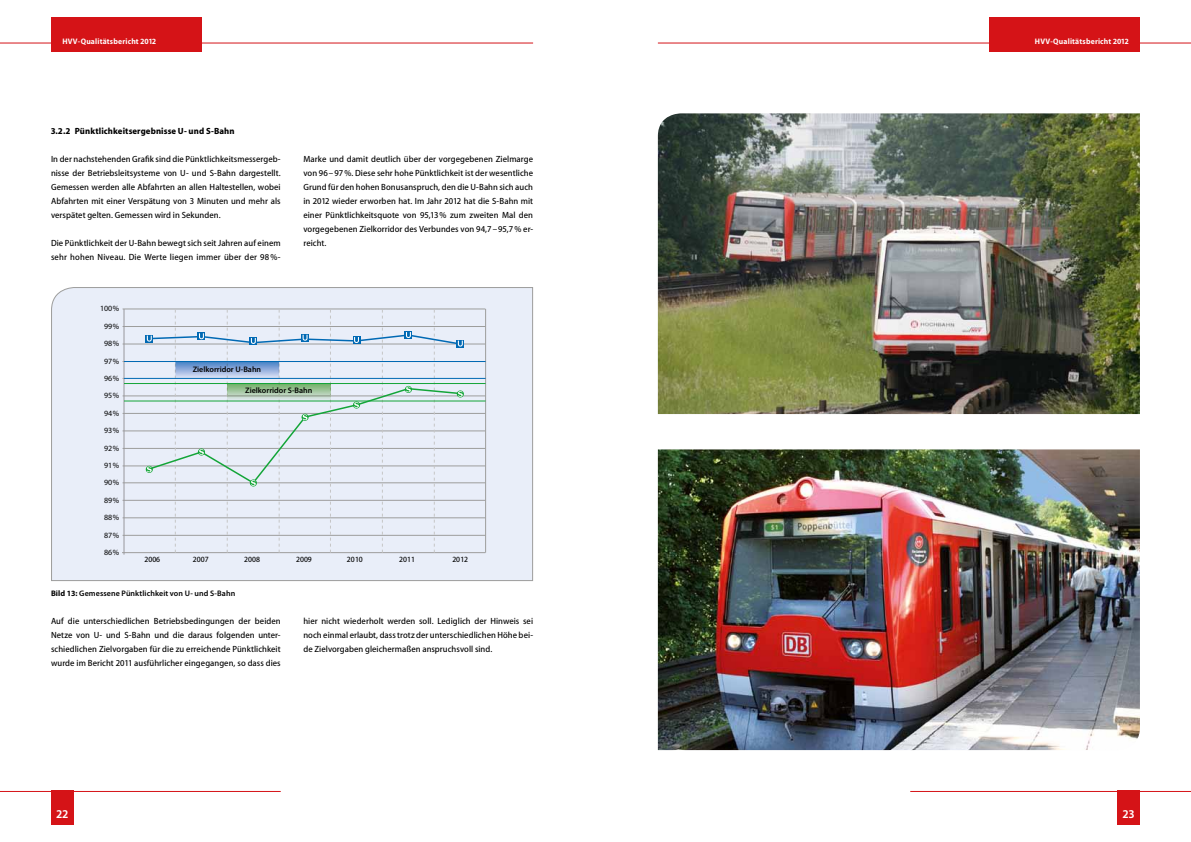
<style>
.page{position:relative;width:1191px;height:842px;background:#fff}
.page>*{position:absolute;margin:0;border:0;box-sizing:border-box;transform-origin:0 0}
.t1{font:12px "Myriad MM";color:#fff}
.t2{font:9px/14px "Myriad MM Light Ziff";letter-spacing:.005em;color:#000;text-align:justify}
.t3{font:700 9px "Myriad MM";letter-spacing:.01em;color:#000}
.t4{font:600 8px "Myriad Pro";color:#000}
.t5{font:500 8px "Myriad MM";letter-spacing:.025em;color:#fff}
.t6{font:8px/17.4px "Myriad Pro";color:#000;text-align:center}
.t7{font:8px "Myriad MM Light Ziff";color:#000}
.s1{font-weight:700}
</style>
<div class="page">
<hr style="left:658px;top:43px;width:533px;height:1px;background:#d51317">
<div style="left:989px;top:17px;width:151px;height:34px;background:#d51317"></div>
<hr style="left:0;top:43px;width:533px;height:1px;background:#d51317">
<div style="left:51px;top:17px;width:150px;height:34px;background:#d51317"></div>
<hr style="left:0;top:791px;width:281px;height:1px;background:#d51317">
<hr style="left:910px;top:791px;width:281px;height:1px;background:#d51317">
<div style="left:51px;top:791px;width:23px;height:34px;background:#d51317"></div>
<div style="left:1117px;top:791px;width:23px;height:34px;background:#d51317"></div>
<svg style="left:51px;top:287px;width:482px;height:294px;background:#dee6f0"></svg>
<img style="left:658px;top:113px;width:482px;height:301px">
<img style="left:658px;top:449px;width:482px;height:301px">
<p class="t5" style="left:62px;top:37px;width:95px">HVV-Qualitätsbericht 2012</p>
<p class="t5" style="left:1035px;top:37px;width:95px">HVV-Qualitätsbericht 2012</p>
<p class="t3" style="left:51px;top:126px;width:185px">3.2.2 Pünktlichkeitsergebnisse U- und S-Bahn</p>
<p class="t2" style="left:51px;top:152px;width:231px">In der nachstehenden Grafik sind die Pünktlichkeitsmessergeb&shy;nisse der Betriebsleitsysteme von U- und S-Bahn dargestellt.<br>Gemessen werden alle Abfahrten an allen Haltestellen, wobei Abfahrten mit einer Verspätung von 3 Minuten und mehr als verspätet gelten. Gemessen wird in Sekunden.</p>
<p class="t2" style="left:51px;top:236px;width:231px">Die Pünktlichkeit der U-Bahn bewegt sich seit Jahren auf einem sehr hohen Niveau. Die Werte liegen immer über der 98%-</p>
<p class="t2" style="left:303px;top:152px;width:231px">Marke und damit deutlich über der vorgegebenen Zielmarge von 96 – 97%. Diese sehr hohe Pünktlichkeit ist der wesentliche Grund für den hohen Bonusanspruch, den die U-Bahn sich auch in 2012 wieder erworben hat. Im Jahr 2012 hat die S-Bahn mit einer Pünktlichkeitsquote von 95,13% zum zweiten Mal den vorgegebenen Zielkorridor des Verbundes von 94,7 – 95,7% er&shy;reicht.</p>
<p class="t6" style="left:100px;top:300px;width:21px">100%<br>99%<br>98%<br>97%<br>96%<br>95%<br>94%<br>93%<br>92%<br>91%<br>90%<br>89%<br>88%<br>87%<br>86%</p>
<p class="t4" style="left:193px;top:364px;width:70px">Zielkorridor U-Bahn</p>
<p class="t4" style="left:245px;top:386px;width:69px">Zielkorridor S-Bahn</p>
<p class="t7" style="left:144px;top:556px;width:17px">2006</p>
<p class="t7" style="left:193px;top:556px;width:17px">2007</p>
<p class="t7" style="left:244px;top:556px;width:17px">2008</p>
<p class="t7" style="left:296px;top:556px;width:17px">2009</p>
<p class="t7" style="left:347px;top:556px;width:17px">2010</p>
<p class="t7" style="left:399px;top:556px;width:17px">2011</p>
<p class="t7" style="left:452px;top:556px;width:17px">2012</p>
<p class="t4" style="left:51px;top:588px;width:186px"><span class="s1">Bild 13:</span> Gemessene Pünktlichkeit von U- und S-Bahn</p>
<p class="t2" style="left:51px;top:614px;width:231px">Auf die unterschiedlichen Betriebsbedingungen der beiden Netze von U- und S-Bahn und die daraus folgenden unter&shy;schiedlichen Zielvorgaben für die zu erreichende Pünktlichkeit wurde im Bericht 2011 ausführlicher eingegangen, so dass dies</p>
<p class="t2" style="left:303px;top:614px;width:231px">hier nicht wiederholt werden soll. Lediglich der Hinweis sei noch einmal erlaubt, dass trotz der unterschiedlichen Höhe bei&shy;de Zielvorgaben gleichermaßen anspruchsvoll sind.</p>
<h1 class="t1" style="left:57px;top:808px;width:13px">22</h1>
<h1 class="t1" style="left:1122px;top:808px;width:13px">23</h1>
</div>
